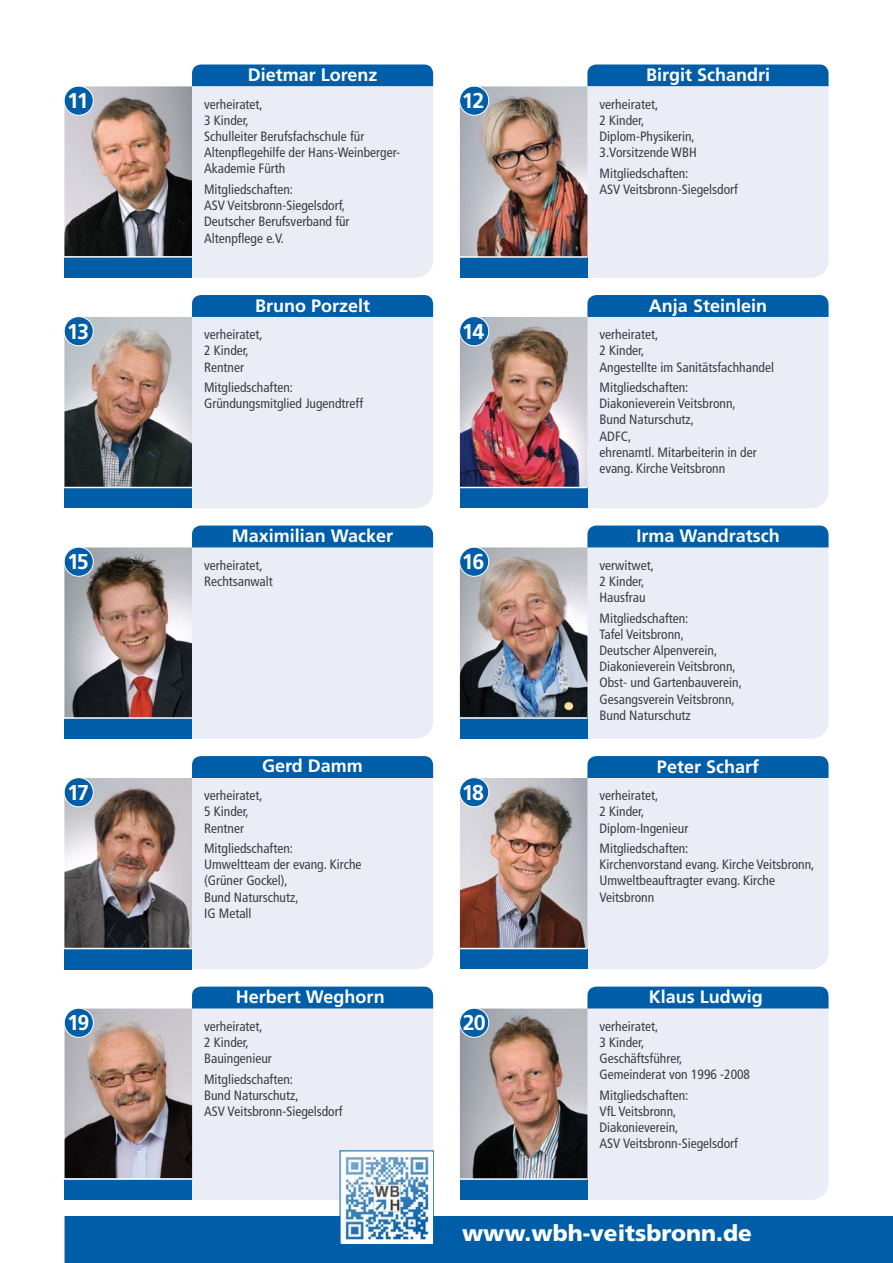
<style>
.page{position:relative;width:893px;height:1263px;background:#fff}
.page>*{position:absolute;margin:0;border:0;box-sizing:border-box;transform-origin:0 0}
.t1{font:900 22.5px "Frutiger CE";color:#fff}
.t2{font:700 21.45px "Frutiger LT";letter-spacing:-.07em;color:#fff}
.t3{font:700 18px "Frutiger LT";color:#fff}
.t4{font:condensed 13.5px/16.2px "Frutiger LT";color:#3e3d40}
</style>
<div class="page">
<div style="left:192px;top:1008px;width:241px;height:192px;background:#eaedf6"></div>
<div style="left:192px;top:986px;width:241px;height:22px;background:#005ea8"></div>
<div style="left:192px;top:778px;width:241px;height:191px;background:#eaedf6"></div>
<div style="left:192px;top:756px;width:241px;height:22px;background:#005ea8"></div>
<div style="left:192px;top:547px;width:241px;height:192px;background:#eaedf6"></div>
<div style="left:192px;top:525px;width:241px;height:22px;background:#005ea8"></div>
<div style="left:192px;top:317px;width:241px;height:191px;background:#eaedf6"></div>
<div style="left:192px;top:295px;width:241px;height:22px;background:#005ea8"></div>
<div style="left:192px;top:64px;width:241px;height:22px;background:#005ea8"></div>
<div style="left:192px;top:86px;width:241px;height:192px;background:#eaedf6"></div>
<div style="left:587px;top:1008px;width:241px;height:192px;background:#eaedf6"></div>
<div style="left:587px;top:986px;width:241px;height:22px;background:#005ea8"></div>
<div style="left:587px;top:778px;width:241px;height:191px;background:#eaedf6"></div>
<div style="left:587px;top:756px;width:241px;height:22px;background:#005ea8"></div>
<div style="left:587px;top:547px;width:241px;height:192px;background:#eaedf6"></div>
<div style="left:587px;top:525px;width:241px;height:22px;background:#005ea8"></div>
<div style="left:587px;top:317px;width:241px;height:191px;background:#eaedf6"></div>
<div style="left:587px;top:295px;width:241px;height:22px;background:#005ea8"></div>
<div style="left:587px;top:64px;width:241px;height:22px;background:#005ea8"></div>
<div style="left:587px;top:86px;width:241px;height:192px;background:#eaedf6"></div>
<div style="left:65px;top:1216px;width:828px;height:47px;background:#005ea8"></div>
<svg style="left:340px;top:1150px;width:94px;height:94px"></svg>
<img style="left:341px;top:1152px;width:91px;height:91px">
<img style="left:460px;top:86px;width:127px;height:170px">
<div style="left:460px;top:257px;width:127px;height:21px;background:#005ea8"></div>
<hr style="left:459px;top:256px;width:128px;height:2px;background:#fff">
<div style="left:460px;top:86px;width:29px;height:29px;background:#005ea8;border-radius:50%"></div>
<div style="left:459px;top:86px;width:30px;height:30px;border:1px solid #fff;border-radius:50%"></div>
<img style="left:460px;top:317px;width:127px;height:170px">
<div style="left:460px;top:487px;width:127px;height:21px;background:#005ea8"></div>
<hr style="left:459px;top:487px;width:128px;height:1px;background:#fff">
<div style="left:460px;top:317px;width:29px;height:29px;background:#005ea8;border-radius:50%"></div>
<div style="left:459px;top:316px;width:30px;height:30px;border:1px solid #fff;border-radius:50%"></div>
<img style="left:460px;top:547px;width:127px;height:170px">
<div style="left:460px;top:718px;width:127px;height:21px;background:#005ea8"></div>
<hr style="left:459px;top:717px;width:128px;height:2px;background:#fff">
<div style="left:460px;top:547px;width:29px;height:29px;background:#005ea8;border-radius:50%"></div>
<div style="left:459px;top:547px;width:30px;height:30px;border:1px solid #fff;border-radius:50%"></div>
<img style="left:460px;top:1008px;width:127px;height:170px">
<div style="left:460px;top:1179px;width:127px;height:21px;background:#005ea8"></div>
<hr style="left:459px;top:1178px;width:128px;height:2px;background:#fff">
<div style="left:460px;top:1008px;width:29px;height:29px;background:#005ea8;border-radius:50%"></div>
<div style="left:459px;top:1008px;width:30px;height:30px;border:1px solid #fff;border-radius:50%"></div>
<img style="left:460px;top:778px;width:127px;height:170px">
<div style="left:460px;top:948px;width:127px;height:21px;background:#005ea8"></div>
<hr style="left:459px;top:948px;width:128px;height:1px;background:#fff">
<div style="left:460px;top:778px;width:29px;height:29px;background:#005ea8;border-radius:50%"></div>
<div style="left:459px;top:777px;width:30px;height:30px;border:1px solid #fff;border-radius:50%"></div>
<img style="left:64px;top:86px;width:128px;height:170px">
<div style="left:64px;top:257px;width:128px;height:21px;background:#005ea8"></div>
<hr style="left:64px;top:256px;width:128px;height:2px;background:#fff">
<div style="left:64px;top:86px;width:29px;height:29px;background:#005ea8;border-radius:50%"></div>
<div style="left:64px;top:86px;width:30px;height:30px;border:1px solid #fff;border-radius:50%"></div>
<img style="left:64px;top:547px;width:128px;height:170px">
<div style="left:64px;top:718px;width:128px;height:21px;background:#005ea8"></div>
<hr style="left:64px;top:717px;width:128px;height:2px;background:#fff">
<div style="left:64px;top:547px;width:29px;height:29px;background:#005ea8;border-radius:50%"></div>
<div style="left:64px;top:547px;width:30px;height:30px;border:1px solid #fff;border-radius:50%"></div>
<img style="left:64px;top:317px;width:128px;height:170px">
<div style="left:64px;top:487px;width:128px;height:21px;background:#005ea8"></div>
<hr style="left:64px;top:487px;width:128px;height:1px;background:#fff">
<div style="left:64px;top:317px;width:29px;height:29px;background:#005ea8;border-radius:50%"></div>
<div style="left:64px;top:316px;width:30px;height:30px;border:1px solid #fff;border-radius:50%"></div>
<img style="left:64px;top:778px;width:128px;height:170px">
<div style="left:64px;top:949px;width:128px;height:20px;background:#005ea8"></div>
<div style="left:64px;top:778px;width:29px;height:29px;background:#005ea8;border-radius:50%"></div>
<div style="left:64px;top:777px;width:30px;height:30px;border:1px solid #fff;border-radius:50%"></div>
<img style="left:65px;top:1008px;width:127px;height:170px">
<div style="left:65px;top:1179px;width:127px;height:21px;background:#005ea8"></div>
<hr style="left:64px;top:1178px;width:128px;height:2px;background:#fff">
<div style="left:64px;top:1008px;width:29px;height:29px;background:#005ea8;border-radius:50%"></div>
<div style="left:64px;top:1008px;width:30px;height:30px;border:1px solid #fff;border-radius:50%"></div>
<h2 class="t2" style="left:67px;top:88px;width:23px">11</h2>
<h3 class="t3" style="left:248px;top:64px;width:131px">Dietmar Lorenz</h3>
<p class="t4" style="left:204px;top:96px;width:198px">verheiratet,<br>3 Kinder,<br>Schulleiter Berufsfachschule für<br>Altenpflegehilfe der Hans-Weinberger-<br>Akademie Fürth</p>
<p class="t4" style="left:204px;top:181px;width:147px">Mitgliedschaften:<br>ASV Veitsbronn-Siegelsdorf,<br>Deutscher Berufsverband für<br>Altenpflege e.V.</p>
<h2 class="t2" style="left:462px;top:88px;width:24px">12</h2>
<h3 class="t3" style="left:646px;top:64px;width:126px">Birgit Schandri</h3>
<p class="t4" style="left:600px;top:96px;width:99px">verheiratet,<br>2 Kinder,<br>Diplom-Physikerin,<br>3.Vorsitzende WBH</p>
<p class="t4" style="left:600px;top:165px;width:140px">Mitgliedschaften:<br>ASV Veitsbronn-Siegelsdorf</p>
<h2 class="t2" style="left:67px;top:319px;width:24px">13</h2>
<h3 class="t3" style="left:255px;top:295px;width:117px">Bruno Porzelt</h3>
<p class="t4" style="left:204px;top:326px;width:60px">verheiratet,<br>2 Kinder,<br>Rentner</p>
<p class="t4" style="left:204px;top:379px;width:160px">Mitgliedschaften:<br>Gründungsmitglied Jugendtreff</p>
<h2 class="t2" style="left:462px;top:319px;width:24px">14</h2>
<h3 class="t3" style="left:649px;top:295px;width:120px">Anja Steinlein</h3>
<p class="t4" style="left:600px;top:326px;width:176px">verheiratet,<br>2 Kinder,<br>Angestellte im Sanitätsfachhandel</p>
<p class="t4" style="left:600px;top:379px;width:159px">Mitgliedschaften:<br>Diakonieverein Veitsbronn,<br>Bund Naturschutz,<br>ADFC,<br>ehrenamtl. Mitarbeiterin in der evang. Kirche Veitsbronn</p>
<h2 class="t2" style="left:67px;top:549px;width:23px">15</h2>
<h3 class="t3" style="left:232px;top:525px;width:163px">Maximilian Wacker</h3>
<p class="t4" style="left:204px;top:557px;width:70px">verheiratet,<br>Rechtsanwalt</p>
<h2 class="t2" style="left:462px;top:549px;width:24px">16</h2>
<h3 class="t3" style="left:636px;top:525px;width:145px">Irma Wandratsch</h3>
<p class="t4" style="left:600px;top:557px;width:56px">verwitwet,<br>2 Kinder,<br>Hausfrau</p>
<p class="t4" style="left:600px;top:610px;width:144px">Mitgliedschaften:<br>Tafel Veitsbronn,<br>Deutscher Alpenverein,<br>Diakonieverein Veitsbronn,<br>Obst- und Gartenbauverein,<br>Gesangsverein Veitsbronn,<br>Bund Naturschutz</p>
<h2 class="t2" style="left:67px;top:780px;width:24px">17</h2>
<h3 class="t3" style="left:262px;top:755px;width:102px">Gerd Damm</h3>
<p class="t4" style="left:204px;top:787px;width:60px">verheiratet,<br>5 Kinder,<br>Rentner</p>
<p class="t4" style="left:204px;top:840px;width:159px">Mitgliedschaften:<br>Umweltteam der evang. Kirche (Grüner Gockel),<br>Bund Naturschutz,<br>IG Metall</p>
<h2 class="t2" style="left:462px;top:780px;width:24px">18</h2>
<h3 class="t3" style="left:657px;top:756px;width:104px">Peter Scharf</h3>
<p class="t4" style="left:600px;top:787px;width:90px">verheiratet,<br>2 Kinder,<br>Diplom-Ingenieur</p>
<p class="t4" style="left:600px;top:840px;width:216px">Mitgliedschaften:<br>Kirchenvorstand evang. Kirche Veitsbronn,<br>Umweltbeauftragter evang. Kirche<br>Veitsbronn</p>
<h2 class="t2" style="left:67px;top:1010px;width:24px">19</h2>
<h3 class="t3" style="left:236px;top:986px;width:151px">Herbert Weghorn</h3>
<p class="t4" style="left:204px;top:1018px;width:69px">verheiratet,<br>2 Kinder,<br>Bauingenieur</p>
<p class="t4" style="left:204px;top:1071px;width:140px">Mitgliedschaften:<br>Bund Naturschutz,<br>ASV Veitsbronn-Siegelsdorf</p>
<h2 class="t2" style="left:463px;top:1010px;width:24px">20</h2>
<h3 class="t3" style="left:649px;top:986px;width:116px">Klaus Ludwig</h3>
<p class="t4" style="left:600px;top:1018px;width:152px">verheiratet,<br>3 Kinder,<br>Geschäftsführer,<br>Gemeinderat von 1996 -2008</p>
<p class="t4" style="left:600px;top:1087px;width:140px">Mitgliedschaften:<br>VfL Veitsbronn,<br>Diakonieverein,<br>ASV Veitsbronn-Siegelsdorf</p>
<h1 class="t1" style="left:462px;top:1219px;width:291px">www.wbh-veitsbronn.de</h1>
</div>
